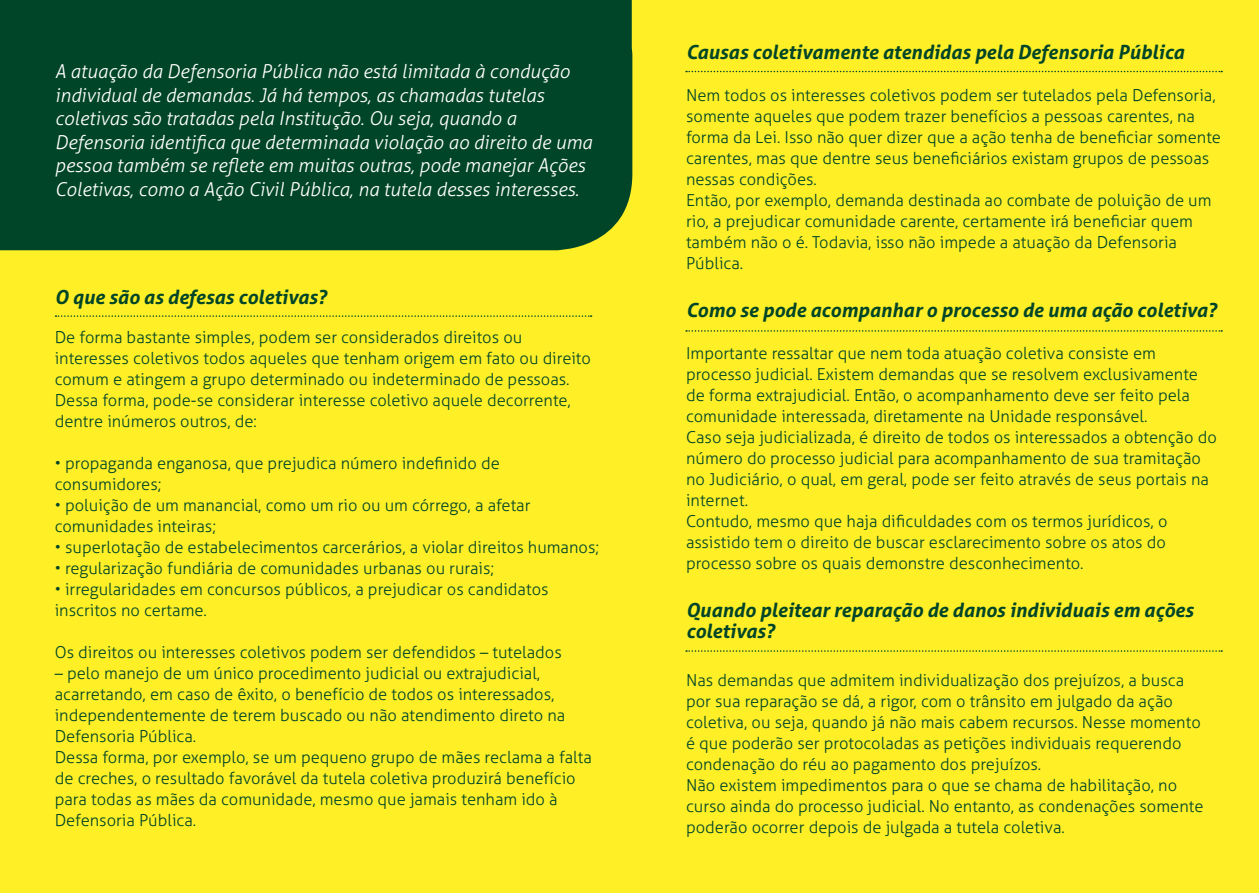
<style>
.page{position:relative;width:1259px;height:893px;background:#ffef26}
.page>*{position:absolute;margin:0;border:0;box-sizing:border-box;transform-origin:0 0}
.t1{font:italic 700 19.5px/21px "Aller";color:#004528}
.t2{font:italic 300 19.05px/23.5px "Aller";color:#fff}
.t3{font:300 16.5px/21px "Aller";color:#004528}
</style>
<div class="page">
<svg style="left:686px;top:330px;width:536px;height:2px"></svg>
<svg style="left:686px;top:71px;width:536px;height:1px"></svg>
<svg style="left:686px;top:650px;width:536px;height:2px"></svg>
<div style="left:0;top:0;width:632px;height:250px;background:#004528"></div>
<svg style="left:56px;top:315px;width:535px;height:2px"></svg>
<p class="t2" style="left:55px;top:59px;width:539px">A atuação da Defensoria Pública não está limitada à condução individual de demandas. Já há tempos, as chamadas tutelas coletivas são tratadas pela Institução. Ou seja, quando a Defensoria identifica que determinada violação ao direito de uma pessoa também se reflete em muitas outras, pode manejar Ações Coletivas, como a Ação Civil Pública, na tutela desses interesses.</p>
<p class="t1" style="left:55px;top:287px;width:273px">O que são as defesas coletivas?</p>
<p class="t3" style="left:55px;top:327px;width:538px">De forma bastante simples, podem ser considerados direitos ou interesses coletivos todos aqueles que tenham origem em fato ou direito comum e atingem a grupo determinado ou indeterminado de pessoas.<br>Dessa forma, pode-se considerar interesse coletivo aquele decorrente, dentre inúmeros outros, de:</p>
<p class="t3" style="left:55px;top:453px;width:446px">• propaganda enganosa, que prejudica número indefinido de consumidores;</p>
<p class="t3" style="left:55px;top:495px;width:477px">• poluição de um manancial, como um rio ou um córrego, a afetar comunidades inteiras;</p>
<p class="t3" style="left:55px;top:537px;width:546px">• superlotação de estabelecimentos carcerários, a violar direitos humanos;</p>
<p class="t3" style="left:55px;top:558px;width:441px">• regularização fundiária de comunidades urbanas ou rurais;</p>
<p class="t3" style="left:55px;top:579px;width:495px">• irregularidades em concursos públicos, a prejudicar os candidatos inscritos no certame.</p>
<p class="t3" style="left:55px;top:642px;width:508px">Os direitos ou interesses coletivos podem ser defendidos – tutelados</p>
<p class="t3" style="left:55px;top:663px;width:539px">– pelo manejo de um único procedimento judicial ou extrajudicial, acarretando, em caso de êxito, o benefício de todos os interessados, independentemente de terem buscado ou não atendimento direto na Defensoria Pública.<br>Dessa forma, por exemplo, se um pequeno grupo de mães reclama a falta de creches, o resultado favorável da tutela coletiva produzirá benefício para todas as mães da comunidade, mesmo que jamais tenham ido à Defensoria Pública.</p>
<p class="t1" style="left:686px;top:42px;width:499px">Causas coletivamente atendidas pela Defensoria Pública</p>
<p class="t3" style="left:686px;top:85px;width:536px">Nem todos os interesses coletivos podem ser tutelados pela Defensoria, somente aqueles que podem trazer benefícios a pessoas carentes, na forma da Lei. Isso não quer dizer que a ação tenha de beneficiar somente carentes, mas que dentre seus beneficiários existam grupos de pessoas nessas condições.<br>Então, por exemplo, demanda destinada ao combate de poluição de um rio, a prejudicar comunidade carente, certamente irá beneficiar quem também não o é. Todavia, isso não impede a atuação da Defensoria Pública.</p>
<p class="t1" style="left:686px;top:300px;width:532px">Como se pode acompanhar o processo de uma ação coletiva?</p>
<p class="t3" style="left:686px;top:343px;width:532px">Importante ressaltar que nem toda atuação coletiva consiste em processo judicial. Existem demandas que se resolvem exclusivamente de forma extrajudicial. Então, o acompanhamento deve ser feito pela comunidade interessada, diretamente na Unidade responsável.<br>Caso seja judicializada, é direito de todos os interessados a obtenção do número do processo judicial para acompanhamento de sua tramitação no Judiciário, o qual, em geral, pode ser feito através de seus portais na internet.<br>Contudo, mesmo que haja dificuldades com os termos jurídicos, o assistido tem o direito de buscar esclarecimento sobre os atos do processo sobre os quais demonstre desconhecimento.</p>
<p class="t1" style="left:686px;top:600px;width:509px">Quando pleitear reparação de danos individuais em ações coletivas?</p>
<p class="t3" style="left:686px;top:670px;width:519px">Nas demandas que admitem individualização dos prejuízos, a busca por sua reparação se dá, a rigor, com o trânsito em julgado da ação coletiva, ou seja, quando já não mais cabem recursos. Nesse momento é que poderão ser protocoladas as petições individuais requerendo condenação do réu ao pagamento dos prejuízos.<br>Não existem impedimentos para o que se chama de habilitação, no curso ainda do processo judicial. No entanto, as condenações somente poderão ocorrer depois de julgada a tutela coletiva.</p>
</div>
